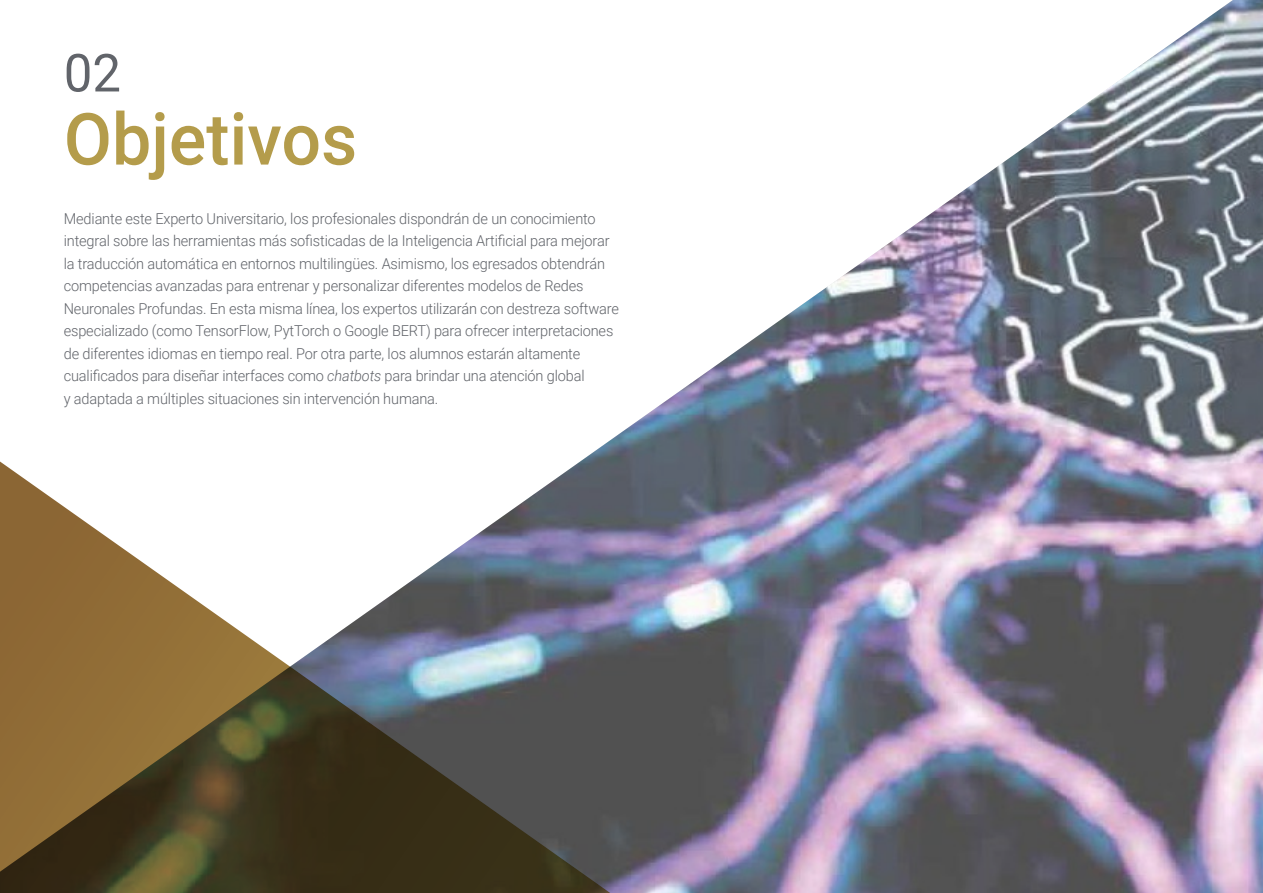
<style>
.page{position:relative;width:1263px;height:893px;background:#fff}
.page>*{position:absolute;margin:0;border:0;box-sizing:border-box;transform-origin:0 0}
.t1{font:500 72px "Roboto";color:#b49c4b}
.t2{font:52.5px "Roboto";color:#61646a}
.t3{font:300 15px/22.5px "Roboto";letter-spacing:-.01em;color:#61646a}
.s1{font-style:italic}
</style>
<div class="page">
<img style="left:602px;top:0;width:661px;height:893px">
<svg style="left:0;top:446px;width:640px;height:447px"></svg>
<h2 class="t2" style="left:64px;top:36px;width:59px">02</h2>
<h1 class="t1" style="left:64px;top:89px;width:295px">Objetivos</h1>
<p class="t3" style="left:64px;top:207px;width:557px">Mediante este Experto Universitario, los profesionales dispondrán de un conocimiento integral sobre las herramientas más sofisticadas de la Inteligencia Artificial para mejorar la traducción automática en entornos multilingües. Asimismo, los egresados obtendrán competencias avanzadas para entrenar y personalizar diferentes modelos de Redes Neuronales Profundas. En esta misma línea, los expertos utilizarán con destreza software especializado (como TensorFlow, PytTorch o Google BERT) para ofrecer interpretaciones de diferentes idiomas en tiempo real. Por otra parte, los alumnos estarán altamente cualificados para diseñar interfaces como <span class="s1">chatbots</span> para brindar una atención global<br>y adaptada a múltiples situaciones sin intervención humana.</p>
</div>
